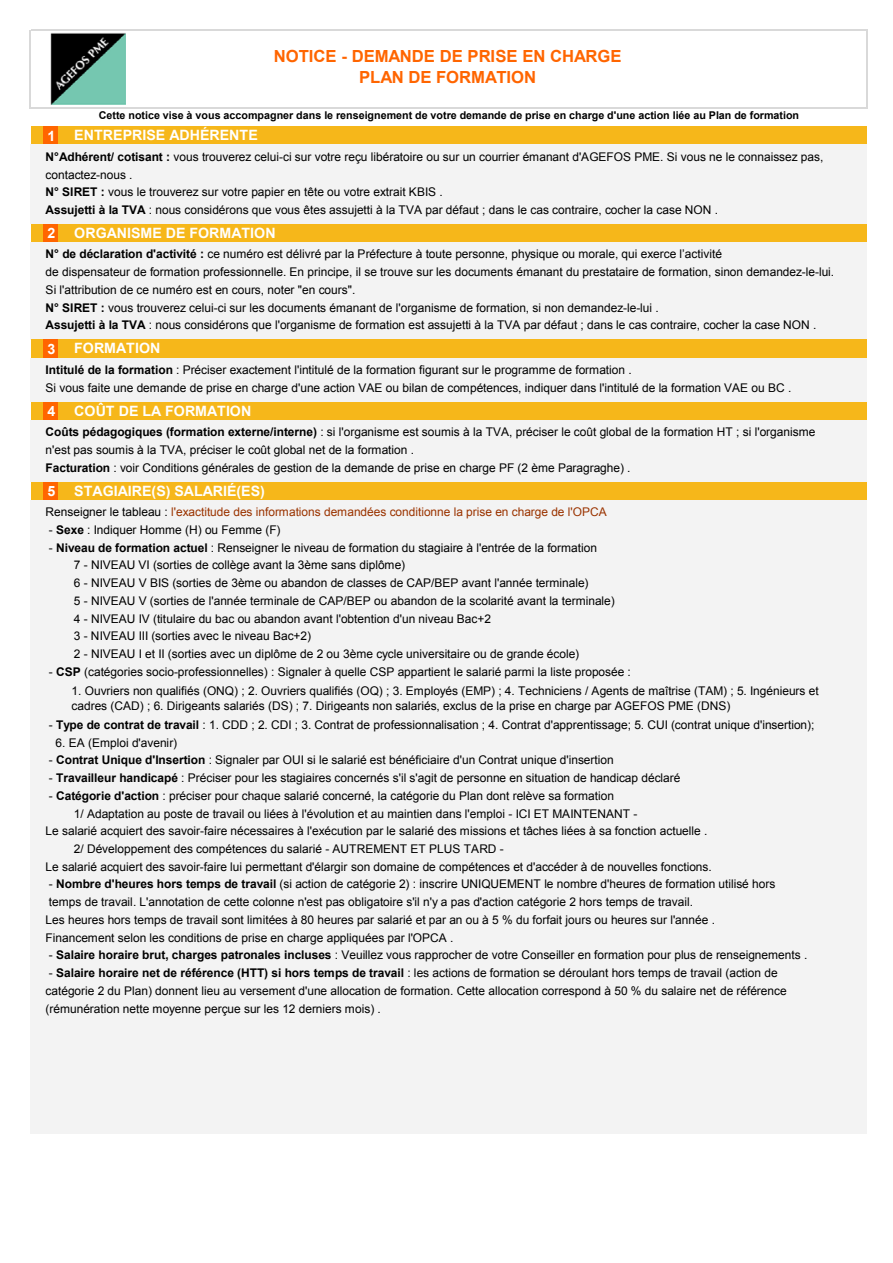
<style>
.page{position:relative;width:893px;height:1263px;background:#fff}
.page>*{position:absolute;margin:0;border:0;box-sizing:border-box;transform-origin:0 0}
.t1{font:700 16.65px/21.3px "Arial";letter-spacing:-.005em;color:#ff6500;text-align:center}
.t2{font:700 14.25px "Arial";color:#fff}
.t3{font:12px/17.7px "Arial";letter-spacing:-.005em;color:#000}
.t4{font:12px "Arial";letter-spacing:-.005em;color:#9a3300}
.t5{font:700 10.65px "Arial";letter-spacing:.005em;color:#000}
.s1{font-weight:700}
.s2{color:#000}
</style>
<div class="page">
<div style="left:31px;top:126px;width:13px;height:19px;background:#f6b71a"></div>
<div style="left:43px;top:126px;width:16px;height:19px;background:#ff6500"></div>
<div style="left:58px;top:126px;width:809px;height:19px;background:#f6b71a"></div>
<div style="left:31px;top:145px;width:836px;height:79px;background:#f3f3f3"></div>
<div style="left:31px;top:224px;width:13px;height:19px;background:#f6b71a"></div>
<div style="left:43px;top:224px;width:16px;height:19px;background:#ff6500"></div>
<div style="left:58px;top:224px;width:809px;height:19px;background:#f6b71a"></div>
<div style="left:31px;top:242px;width:836px;height:98px;background:#f3f3f3"></div>
<div style="left:31px;top:339px;width:13px;height:19px;background:#f6b71a"></div>
<div style="left:43px;top:339px;width:16px;height:19px;background:#ff6500"></div>
<div style="left:58px;top:339px;width:809px;height:19px;background:#f6b71a"></div>
<div style="left:31px;top:358px;width:836px;height:44px;background:#f3f3f3"></div>
<div style="left:31px;top:402px;width:13px;height:18px;background:#f6b71a"></div>
<div style="left:43px;top:402px;width:16px;height:18px;background:#ff6500"></div>
<div style="left:58px;top:402px;width:809px;height:18px;background:#f6b71a"></div>
<div style="left:31px;top:420px;width:836px;height:62px;background:#f3f3f3"></div>
<div style="left:31px;top:482px;width:13px;height:18px;background:#f6b71a"></div>
<div style="left:43px;top:482px;width:16px;height:18px;background:#ff6500"></div>
<div style="left:58px;top:482px;width:809px;height:18px;background:#f6b71a"></div>
<div style="left:31px;top:500px;width:836px;height:633px;background:#f3f3f3"></div>
<hr style="left:30px;top:30px;width:1px;height:78px;background:#d9d9d9">
<hr style="left:866px;top:31px;width:1px;height:77px;background:#d9d9d9">
<hr style="left:31px;top:30px;width:836px;height:1px;background:#d9d9d9">
<hr style="left:31px;top:107px;width:836px;height:1px;background:#d9d9d9">
<img style="left:50px;top:33px;width:75px;height:71px">
<h1 class="t1" style="left:274px;top:46px;width:349px">NOTICE - DEMANDE DE PRISE EN CHARGE<br>PLAN DE FORMATION</h1>
<p class="t5" style="left:99px;top:108px;width:702px">Cette notice vise à vous accompagner dans le renseignement de votre demande de prise en charge d'une action liée au Plan de formation</p>
<p class="t2" style="left:74px;top:126px;width:185px">ENTREPRISE ADHÉRENTE</p>
<p class="t3" style="left:46px;top:148px;width:779px"><span class="s1">N°Adhérent/ cotisant :</span> vous trouverez celui-ci sur votre reçu libératoire ou sur un courrier émanant d'AGEFOS PME. Si vous ne le connaissez pas, contactez-nous .<br><span class="s1">N° SIRET :</span> vous le trouverez sur votre papier en tête ou votre extrait KBIS .<br><span class="s1">Assujetti à la TVA</span> : nous considérons que vous êtes assujetti à la TVA par défaut ; dans le cas contraire, cocher la case NON .</p>
<p class="t2" style="left:74px;top:223px;width:203px">ORGANISME DE FORMATION</p>
<p class="t2" style="left:47px;top:126px;width:9px">1</p>
<p class="t2" style="left:47px;top:224px;width:9px">2</p>
<p class="t3" style="left:46px;top:245px;width:790px"><span class="s1">N° de déclaration d'activité :</span> ce numéro est délivré par la Préfecture à toute personne, physique ou morale, qui exerce l’activité<br>de dispensateur de formation professionnelle. En principe, il se trouve sur les documents émanant du prestataire de formation, sinon demandez-le-lui.<br>Si l'attribution de ce numéro est en cours, noter "en cours".<br><span class="s1">N° SIRET :</span> vous trouverez celui-ci sur les documents émanant de l'organisme de formation, si non demandez-le-lui .<br><span class="s1">Assujetti à la TVA</span> : nous considérons que l'organisme de formation est assujetti à la TVA par défaut ; dans le cas contraire, cocher la case NON .</p>
<p class="t2" style="left:74px;top:339px;width:88px">FORMATION</p>
<p class="t2" style="left:47px;top:339px;width:9px">3</p>
<p class="t3" style="left:46px;top:361px;width:747px"><span class="s1">Intitulé de la formation</span> : Préciser exactement l'intitulé de la formation figurant sur le programme de formation .<br>Si vous faite une demande de prise en charge d'une action VAE ou bilan de compétences, indiquer dans l'intitulé de la formation VAE ou BC .</p>
<p class="t2" style="left:74px;top:401px;width:179px">COÛT DE LA FORMATION</p>
<p class="t3" style="left:46px;top:423px;width:771px"><span class="s1">Coûts pédagogiques (formation externe/interne)</span> : si l'organisme est soumis à la TVA, préciser le coût global de la formation HT ; si l'organisme n'est pas soumis à la TVA, préciser le coût global net de la formation .<br><span class="s1">Facturation</span> : voir Conditions générales de gestion de la demande de prise en charge PF (2 ème Paragraghe) .</p>
<p class="t2" style="left:47px;top:402px;width:9px">4</p>
<p class="t2" style="left:74px;top:481px;width:192px">STAGIAIRE(S) SALARIÉ(ES)</p>
<p class="t4" style="left:46px;top:504px;width:563px"><span class="s2">Renseigner le tableau :</span> l'exactitude des informations demandées conditionne la prise en charge de l'OPCA</p>
<p class="t3" style="left:49px;top:521px;width:233px">- <span class="s1">Sexe</span> : Indiquer Homme (H) ou Femme (F)</p>
<p class="t3" style="left:74px;top:538px;width:525px;text-indent:-25px">- <span class="s1">Niveau de formation actuel</span> : Renseigner le niveau de formation du stagiaire à l'entrée de la formation<br>7 - NIVEAU VI (sorties de collège avant la 3ème sans diplôme)<br>6 - NIVEAU V BIS (sorties de 3ème ou abandon de classes de CAP/BEP avant l'année terminale)</p>
<p class="t2" style="left:47px;top:481px;width:9px">5</p>
<p class="t3" style="left:74px;top:592px;width:542px">5 - NIVEAU V (sorties de l'année terminale de CAP/BEP ou abandon de la scolarité avant la terminale)<br>4 - NIVEAU IV (titulaire du bac ou abandon avant l'obtention d'un niveau Bac+2<br>3 - NIVEAU III (sorties avec le niveau Bac+2)<br>2 - NIVEAU I et II (sorties avec un diplôme de 2 ou 3ème cycle universitaire ou de grande école)</p>
<p class="t3" style="left:49px;top:663px;width:583px">- <span class="s1">CSP</span> (catégories socio-professionnelles) : Signaler à quelle CSP appartient le salarié parmi la liste proposée :</p>
<p class="t3" style="left:72px;top:683px;width:749px;line-height:15px">1. Ouvriers non qualifiés (ONQ) ; 2. Ouvriers qualifiés (OQ) ; 3. Employés (EMP) ; 4. Techniciens / Agents de maîtrise (TAM) ; 5. Ingénieurs et cadres (CAD) ; 6. Dirigeants salariés (DS) ; 7. Dirigeants non salariés, exclus de la prise en charge par AGEFOS PME (DNS)</p>
<p class="t3" style="left:49px;top:716px;width:767px">- <span class="s1">Type de contrat de travail</span> : 1. CDD ; 2. CDI ; 3. Contrat de professionnalisation ; 4. Contrat d'apprentissage; 5. CUI (contrat unique d'insertion);</p>
<p class="t3" style="left:49px;top:751px;width:566px">- <span class="s1">Contrat Unique d'Insertion</span> : Signaler par OUI si le salarié est bénéficiaire d'un Contrat unique d'insertion</p>
<p class="t3" style="left:56px;top:734px;width:123px">6. EA (Emploi d'avenir)</p>
<p class="t3" style="left:49px;top:769px;width:633px">- <span class="s1">Travailleur handicapé</span> : Préciser pour les stagiaires concernés s'il s'agit de personne en situation de handicap déclaré</p>
<p class="t3" style="left:74px;top:787px;width:565px;text-indent:-25px">- <span class="s1">Catégorie d'action</span> : préciser pour chaque salarié concerné, la catégorie du Plan dont relève sa formation<br>1/ Adaptation au poste de travail ou liées à l'évolution et au maintien dans l'emploi - ICI ET MAINTENANT -</p>
<p class="t3" style="left:46px;top:822px;width:663px">Le salarié acquiert des savoir-faire nécessaires à l'exécution par le salarié des missions et tâches liées à sa fonction actuelle .</p>
<p class="t3" style="left:74px;top:840px;width:432px">2/ Développement des compétences du salarié - AUTREMENT ET PLUS TARD -</p>
<p class="t3" style="left:46px;top:858px;width:668px">Le salarié acquiert des savoir-faire lui permettant d'élargir son domaine de compétences et d'accéder à de nouvelles fonctions.</p>
<p class="t3" style="left:49px;top:875px;width:728px">- <span class="s1">Nombre d'heures hors temps de travail</span> (si action de catégorie 2) : inscrire UNIQUEMENT le nombre d'heures de formation utilisé hors temps de travail. L'annotation de cette colonne n'est pas obligatoire s'il n'y a pas d'action catégorie 2 hors temps de travail.</p>
<p class="t3" style="left:46px;top:911px;width:671px">Les heures hors temps de travail sont limitées à 80 heures par salarié et par an ou à 5 % du forfait jours ou heures sur l'année .</p>
<p class="t3" style="left:49px;top:946px;width:760px">- <span class="s1">Salaire horaire brut, charges patronales incluses</span> : Veuillez vous rapprocher de votre Conseiller en formation pour plus de renseignements .</p>
<p class="t3" style="left:49px;top:964px;width:730px">- <span class="s1">Salaire horaire net de référence (HTT) si hors temps de travail</span> : les actions de formation se déroulant hors temps de travail (action de</p>
<p class="t3" style="left:46px;top:929px;width:409px">Financement selon les conditions de prise en charge appliquées par l'OPCA .</p>
<p class="t3" style="left:46px;top:982px;width:742px">catégorie 2 du Plan) donnent lieu au versement d'une allocation de formation. Cette allocation correspond à 50 % du salaire net de référence</p>
<p class="t3" style="left:46px;top:1000px;width:337px">(rémunération nette moyenne perçue sur les 12 derniers mois) .</p>
</div>
